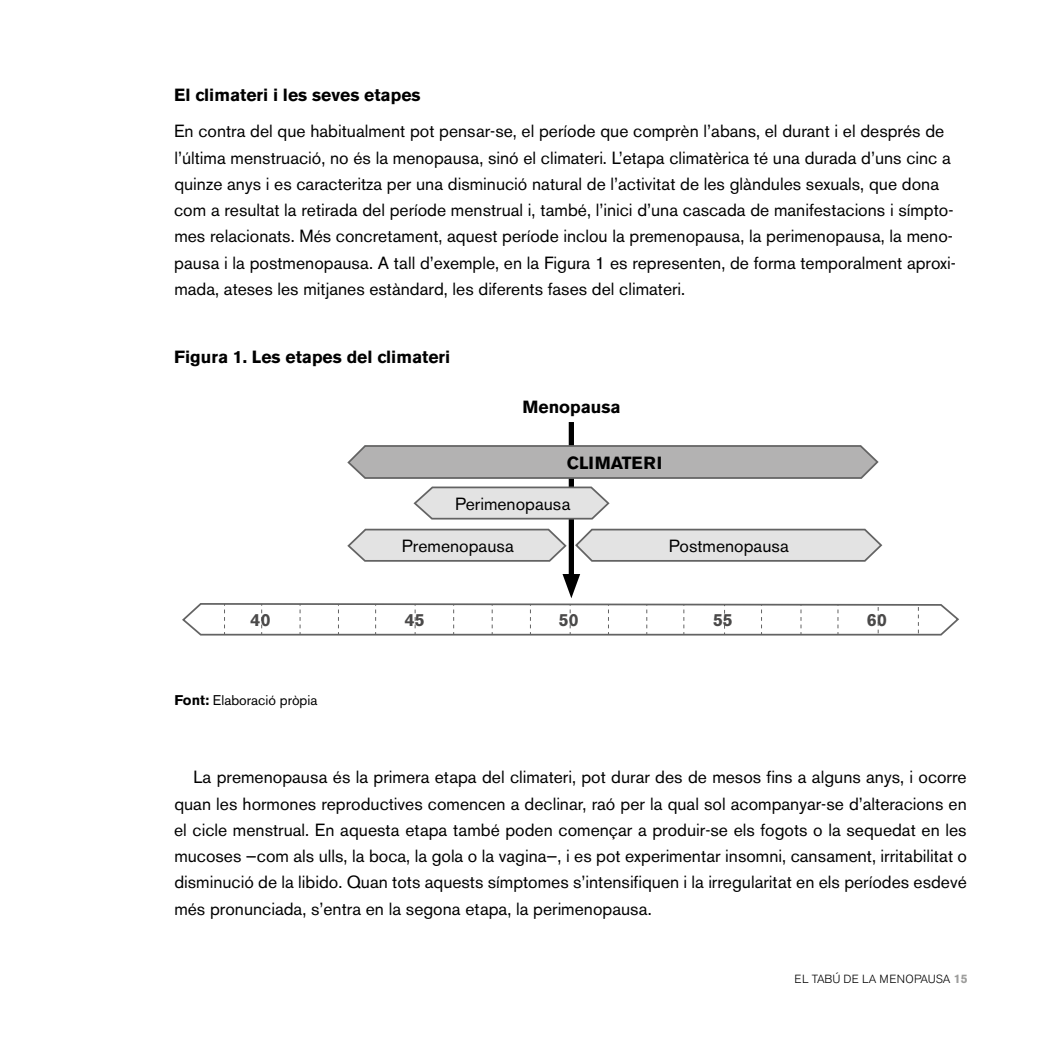
<style>
.page{position:relative;width:1042px;height:1042px;background:#fff}
.page>*{position:absolute;margin:0;border:0;box-sizing:border-box;transform-origin:0 0}
.t1{font:17.5px/26.2px "Akzidenz Grotesk BE";color:#000}
.t2{font:700 17.5px "Akzidenz Grotesk BE";color:#000}
.t3{font:700 17.5px "Akzidenz Grotesk BE";letter-spacing:.02em;color:#4a4949}
.t4{font:14px "Akzidenz Grotesk BE";color:#000}
.t5{font:300 11.72px "Akzidenz Grotesk BE";color:#000}
.s1{font-weight:700}
.s2{font-weight:700;font-size:12.25px;color:#9d9d9c}
</style>
<div class="page">
<div style="left:569px;top:422px;width:5px;height:161px;background:#000"></div>
<svg style="left:347px;top:528px;width:220px;height:34px"></svg>
<svg style="left:413px;top:486px;width:197px;height:34px"></svg>
<svg style="left:575px;top:528px;width:308px;height:34px"></svg>
<svg style="left:182px;top:574px;width:777px;height:62px"></svg>
<svg style="left:347px;top:444px;width:532px;height:36px"></svg>
<p class="t2" style="left:174px;top:84px;width:248px">El climateri i les seves etapes</p>
<p class="t1" style="left:174px;top:118px;width:783px">En contra del que habitualment pot pensar-se, el període que comprèn l’abans, el durant i el després de l’última menstruació, no és la menopausa, sinó el climateri. L’etapa climatèrica té una durada d’uns cinc a quinze anys i es caracteritza per una disminució natural de l’activitat de les glàndules sexuals, que dona com a resultat la retirada del període menstrual i, també, l’inici d’una cascada de manifestacions i símpto&shy;mes relacionats. Més concretament, aquest període inclou la premenopausa, la perimenopausa, la meno&shy;pausa i la postmenopausa. A tall d’exemple, en la Figura 1 es representen, de forma temporalment aproxi&shy;mada, ateses les mitjanes estàndard, les diferents fases del climateri.</p>
<p class="t2" style="left:174px;top:347px;width:277px">Figura 1. Les etapes del climateri</p>
<p class="t2" style="left:522px;top:397px;width:100px">Menopausa</p>
<p class="t2" style="left:567px;top:452px;width:97px">CLIMATERI</p>
<p class="t1" style="left:455px;top:491px;width:117px">Perimenopausa</p>
<p class="t1" style="left:402px;top:532px;width:113px">Premenopausa</p>
<p class="t1" style="left:669px;top:533px;width:121px">Postmenopausa</p>
<p class="t3" style="left:251px;top:610px;width:22px">40</p>
<p class="t3" style="left:405px;top:610px;width:21px">45</p>
<p class="t3" style="left:559px;top:610px;width:22px">50</p>
<p class="t3" style="left:713px;top:610px;width:21px">55</p>
<p class="t3" style="left:867px;top:610px;width:22px">60</p>
<p class="t4" style="left:174px;top:691px;width:144px"><span class="s1">Font:</span> Elaboració pròpia</p>
<p class="t1" style="left:174px;top:764px;width:794px;text-align:justify;text-indent:19px">La premenopausa és la primera etapa del climateri, pot durar des de mesos fins a alguns anys, i ocorre quan les hormones reproductives comencen a declinar, raó per la qual sol acompanyar-se d’alteracions en el cicle menstrual. En aquesta etapa també poden començar a produir-se els fogots o la sequedat en les mucoses —com als ulls, la boca, la gola o la vagina—, i es pot experimentar insomni, cansament, irritabilitat o disminució de la libido. Quan tots aquests símptomes s’intensifiquen i la irregularitat en els períodes esdevé més pronunciada, s’entra en la segona etapa, la perimenopausa.</p>
<p class="t5" style="left:794px;top:972px;width:175px">EL TABÚ DE LA MENOPAUSA <span class="s2">15</span></p>
</div>
